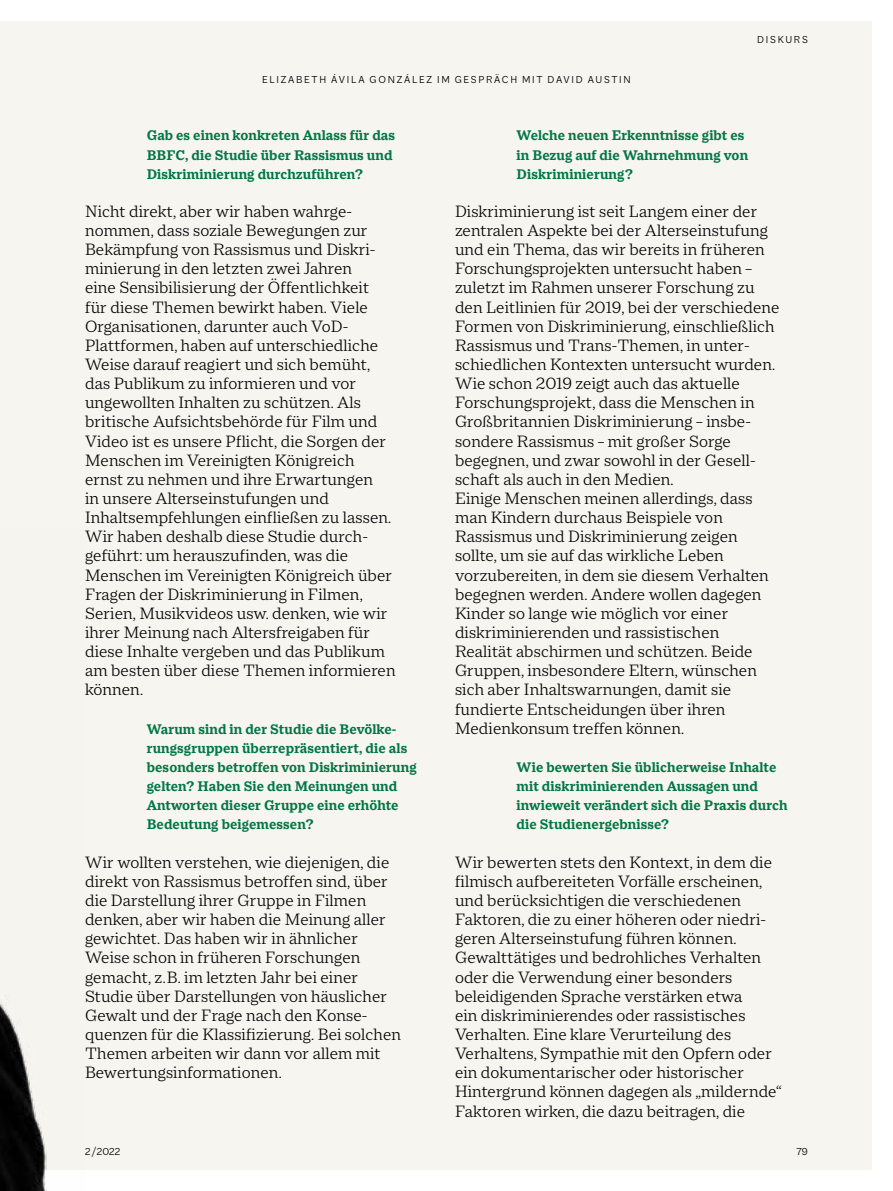
<style>
.page{position:relative;width:893px;height:1191px;background:#fff}
.page>*{position:absolute;margin:0;border:0;box-sizing:border-box;transform-origin:0 0}
.MTL_11_75__4_5mm_LIB{font:300 17.7px/19.2px "Macklin Text";letter-spacing:.005em;color:#000}
.MTL_10___5_ME_14_5{font:700 15px/19.2px "Macklin Text";letter-spacing:.005em;color:#074}
.MSL_7_25_VERSAL_150{font:300 10.8px "Macklin Sans";letter-spacing:.16em;color:#000}
</style>
<div class="page">
<div style="left:0;top:21px;width:872px;height:1148px;background:#f7f5f0"></div>
<img style="left:0;top:1004px;width:85px;height:187px">
<p class="MSL_7_25_VERSAL_150" style="left:262px;top:73px;width:370px">ELIZABETH ÁVILA GONZÁLEZ IM GESPRÄCH MIT DAVID AUSTIN</p>
<p class="MSL_7_25_VERSAL_150" style="left:757px;top:34px;width:52px">DISKURS</p>
<p class="MTL_10___5_ME_14_5" style="left:147px;top:126px;width:250px">Gab es einen konkreten Anlass für das<br>BBFC, die Studie über Rassismus und<br>Diskriminierung durchzuführen?</p>
<p class="MTL_11_75__4_5mm_LIB" style="left:85px;top:201px;width:312px">Nicht direkt, aber wir haben wahrge&shy;nommen, dass soziale Bewegungen zur Bekämpfung von Rassismus und Diskri&shy;minierung in den letzten zwei Jahren<br>eine Sensibilisierung der Öffentlichkeit<br>für diese Themen bewirkt haben. Viele Organisationen, darunter auch VoD-Plattformen, haben auf unterschiedliche Weise darauf reagiert und sich bemüht, das Publikum zu informieren und vor ungewollten Inhalten zu schützen. Als britische Aufsichtsbehörde für Film und Video ist es unsere Pflicht, die Sorgen der Menschen im Vereinigten Königreich ernst zu nehmen und ihre Erwartungen<br>in unsere Alterseinstufungen und Inhaltsempfehlungen einfließen zu lassen.<br>Wir haben deshalb diese Studie durch&shy;geführt: um herauszufinden, was die Menschen im Vereinigten Königreich über Fragen der Diskriminierung in Filmen, Serien, Musikvideos usw. denken, wie wir ihrer Meinung nach Altersfreigaben für diese Inhalte vergeben und das Publikum am besten über diese Themen informieren können.</p>
<p class="MTL_10___5_ME_14_5" style="left:147px;top:719px;width:272px">Warum sind in der Studie die Bevölke&shy;rungsgruppen überrepräsentiert, die als besonders betroffen von Diskriminierung gelten? Haben Sie den Meinungen und Antworten dieser Gruppe eine erhöhte Bedeutung beigemessen?</p>
<p class="MTL_11_75__4_5mm_LIB" style="left:85px;top:852px;width:317px">Wir wollten verstehen, wie diejenigen, die direkt von Rassismus betroffen sind, über die Darstellung ihrer Gruppe in Filmen denken, aber wir haben die Meinung aller gewichtet. Das haben wir in ähnlicher Weise schon in früheren Forschungen gemacht, z. B. im letzten Jahr bei einer Studie über Darstellungen von häuslicher Gewalt und der Frage nach den Konse&shy;quenzen für die Klassifizierung. Bei solchen Themen arbeiten wir dann vor allem mit Bewertungsinformationen.</p>
<p class="MTL_10___5_ME_14_5" style="left:517px;top:126px;width:233px">Welche neuen Erkenntnisse gibt es in Bezug auf die Wahrnehmung von<br>Diskriminierung?</p>
<p class="MTL_11_75__4_5mm_LIB" style="left:455px;top:201px;width:326px">Diskriminierung ist seit Langem einer der zentralen Aspekte bei der Alterseinstufung und ein Thema, das wir bereits in früheren Forschungsprojekten untersucht haben – zuletzt im Rahmen unserer Forschung zu den Leitlinien für 2019, bei der verschiedene Formen von Diskriminierung, einschließlich Rassismus und Trans-Themen, in unter&shy;schiedlichen Kontexten untersucht wurden.<br>Wie schon 2019 zeigt auch das aktuelle Forschungsprojekt, dass die Menschen in Großbritannien Diskriminierung – insbe&shy;sondere Rassismus – mit großer Sorge begegnen, und zwar sowohl in der Gesell&shy;schaft als auch in den Medien.</p>
<p class="MTL_11_75__4_5mm_LIB" style="left:455px;top:488px;width:315px">Einige Menschen meinen allerdings, dass man Kindern durchaus Beispiele von Rassismus und Diskriminierung zeigen sollte, um sie auf das wirkliche Leben vorzubereiten, in dem sie diesem Verhalten begegnen werden. Andere wollen dagegen Kinder so lange wie möglich vor einer diskriminierenden und rassistischen Realität abschirmen und schützen. Beide Gruppen, insbesondere Eltern, wünschen sich aber Inhaltswarnungen, damit sie fundierte Entscheidungen über ihren Medienkonsum treffen können.</p>
<p class="MTL_10___5_ME_14_5" style="left:517px;top:757px;width:272px">Wie bewerten Sie üblicherweise Inhalte mit diskriminierenden Aussagen und inwieweit verändert sich die Praxis durch die Studienergebnisse?</p>
<p class="MTL_11_75__4_5mm_LIB" style="left:455px;top:852px;width:328px">Wir bewerten stets den Kontext, in dem die filmisch aufbereiteten Vorfälle erscheinen, und berücksichtigen die verschiedenen Faktoren, die zu einer höheren oder niedri&shy;geren Alterseinstufung führen können.<br>Gewalttätiges und bedrohliches Verhalten oder die Verwendung einer besonders beleidigenden Sprache verstärken etwa<br>ein diskriminierendes oder rassistisches Verhalten. Eine klare Verurteilung des Verhaltens, Sympathie mit den Opfern oder ein dokumentarischer oder historischer Hintergrund können dagegen als „mildernde“ Faktoren wirken, die dazu beitragen, die</p>
<p class="MSL_7_25_VERSAL_150" style="left:85px;top:1145px;width:37px">2 / 2022</p>
<p class="MSL_7_25_VERSAL_150" style="left:796px;top:1145px;width:13px">79</p>
</div>
